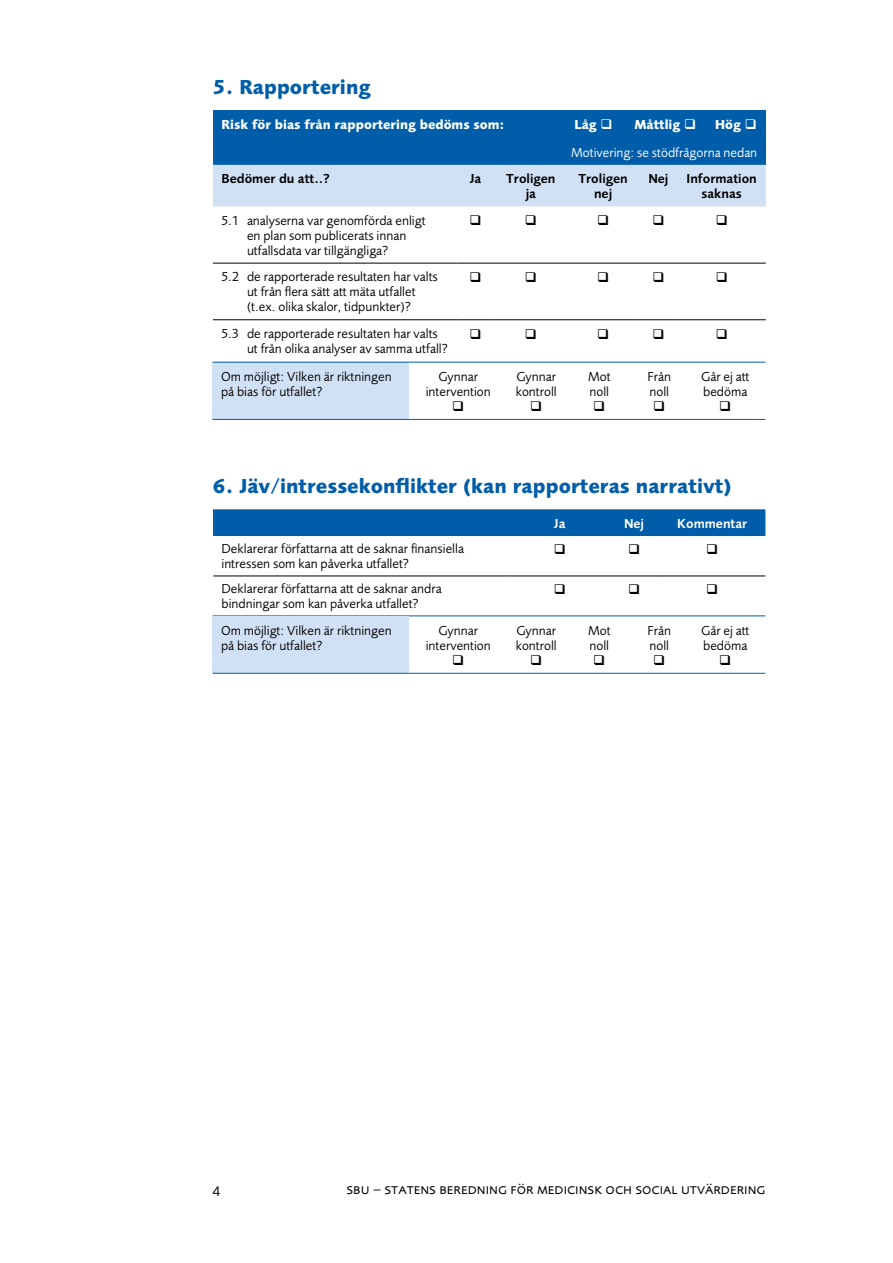
<style>
.page{position:relative;width:893px;height:1263px;background:#fff}
.page>*{position:absolute;margin:0;border:0;box-sizing:border-box;transform-origin:0 0}
.Rubrik_2{font:700 21px "Foundry Sans";color:#005da9}
.t1{font:15px "Foundry Sans Expert";color:#000}
.Tabelltext{font:13.5px/15px "Foundry Sans";color:#000}
.Tabellhuvudrubrik{font:600 13.5px/15px "Foundry Sans";color:#000;text-align:center}
.Tabelltext-2{font:700 13.5px "Foundry Sans";color:#fff}
.Tabelltext-3{font:13.5px "Foundry Sans";color:#fff}
.Tabellhuvudrubrik-2{font:600 13.5px "Foundry Sans";color:#fff}
</style>
<div class="page">
<div style="left:213px;top:110px;width:553px;height:55px;background:#005da9"></div>
<div style="left:213px;top:165px;width:553px;height:41px;background:#d1e1f5"></div>
<hr style="left:213px;top:263px;width:243px;height:1px;background:#000">
<hr style="left:456px;top:263px;width:39px;height:1px;background:#000">
<hr style="left:495px;top:263px;width:72px;height:1px;background:#000">
<hr style="left:567px;top:263px;width:72px;height:1px;background:#000">
<hr style="left:639px;top:263px;width:39px;height:1px;background:#000">
<hr style="left:678px;top:263px;width:88px;height:1px;background:#000">
<hr style="left:213px;top:319px;width:243px;height:1px;background:#000">
<hr style="left:456px;top:319px;width:39px;height:1px;background:#000">
<hr style="left:495px;top:319px;width:72px;height:1px;background:#000">
<hr style="left:567px;top:319px;width:72px;height:1px;background:#000">
<hr style="left:639px;top:319px;width:39px;height:1px;background:#000">
<hr style="left:678px;top:319px;width:88px;height:1px;background:#000">
<div style="left:213px;top:362px;width:196px;height:57px;background:#d1e1f5"></div>
<hr style="left:213px;top:362px;width:196px;height:1px;background:#005da9">
<hr style="left:409px;top:362px;width:356px;height:1px;background:#005da9">
<hr style="left:213px;top:419px;width:196px;height:1px;background:#005da9">
<hr style="left:409px;top:419px;width:356px;height:1px;background:#005da9">
<div style="left:213px;top:509px;width:552px;height:27px;background:#005da9"></div>
<hr style="left:213px;top:576px;width:297px;height:1px;background:#000">
<hr style="left:609px;top:576px;width:50px;height:1px;background:#000">
<hr style="left:510px;top:576px;width:99px;height:1px;background:#000">
<hr style="left:659px;top:576px;width:106px;height:1px;background:#000">
<hr style="left:213px;top:615px;width:297px;height:1px;background:#005da9">
<hr style="left:510px;top:615px;width:99px;height:1px;background:#005da9">
<hr style="left:609px;top:615px;width:50px;height:1px;background:#005da9">
<hr style="left:659px;top:615px;width:106px;height:1px;background:#005da9">
<div style="left:213px;top:617px;width:196px;height:56px;background:#d1e1f5"></div>
<hr style="left:213px;top:673px;width:196px;height:1px;background:#005da9">
<hr style="left:409px;top:673px;width:356px;height:1px;background:#005da9">
<h3 class="Rubrik_2" style="left:213px;top:75px;width:159px">5. Rapportering</h3>
<p class="Tabelltext-2" style="left:221px;top:117px;width:285px">Risk för bias från rapportering bedöms som:</p>
<p class="Tabelltext-2" style="left:574px;top:117px;width:40px">Låg ❑</p>
<p class="Tabelltext-2" style="left:635px;top:117px;width:63px">Måttlig ❑</p>
<p class="Tabelltext-2" style="left:715px;top:117px;width:43px">Hög ❑</p>
<p class="Tabelltext-3" style="left:571px;top:144px;width:188px">Motivering: se stödfrågorna nedan</p>
<p class="Tabellhuvudrubrik" style="left:221px;top:171px;width:110px">Bedömer du att..?</p>
<p class="Tabellhuvudrubrik" style="left:470px;top:171px;width:13px">Ja</p>
<p class="Tabellhuvudrubrik" style="left:506px;top:171px;width:51px">Troligen ja</p>
<p class="Tabellhuvudrubrik" style="left:578px;top:171px;width:51px">Troligen nej</p>
<p class="Tabellhuvudrubrik" style="left:648px;top:171px;width:22px">Nej</p>
<p class="Tabellhuvudrubrik" style="left:687px;top:171px;width:72px">Information saknas</p>
<p class="Tabelltext" style="left:247px;top:213px;width:180px;text-indent:-26px">5.1 analyserna var genomförda enligt en plan som publicerats innan utfallsdata var tillgängliga?</p>
<p class="Tabelltext" style="left:221px;top:269px;width:218px;text-align:center">5.2 de rapporterade resultaten har valts ut från flera sätt att mäta utfallet<br>(t.ex. olika skalor, tidpunkter)?</p>
<p class="Tabelltext" style="left:247px;top:326px;width:202px;text-indent:-26px">5.3 de rapporterade resultaten har valts ut från olika analyser av samma utfall?</p>
<p class="Tabelltext" style="left:221px;top:369px;width:172px">Om möjligt: Vilken är riktningen på bias för utfallet?</p>
<p class="Tabelltext" style="left:438px;top:369px;width:41px">Gynnar</p>
<p class="Tabelltext" style="left:516px;top:369px;width:41px">Gynnar</p>
<p class="Tabelltext" style="left:588px;top:369px;width:24px">Mot</p>
<p class="Tabelltext" style="left:647px;top:369px;width:25px">Från</p>
<p class="Tabelltext" style="left:701px;top:369px;width:50px">Går ej att</p>
<p class="Tabelltext" style="left:426px;top:384px;width:67px">intervention</p>
<p class="Tabelltext" style="left:516px;top:384px;width:43px">kontroll</p>
<p class="Tabelltext" style="left:589px;top:384px;width:21px">noll</p>
<p class="Tabelltext" style="left:649px;top:384px;width:21px">noll</p>
<p class="Tabelltext" style="left:703px;top:384px;width:46px">bedöma</p>
<h3 class="Rubrik_2" style="left:213px;top:474px;width:520px">6. Jäv/intressekonflikter (kan rapporteras narrativt)</h3>
<p class="Tabellhuvudrubrik-2" style="left:554px;top:515px;width:13px">Ja</p>
<p class="Tabellhuvudrubrik-2" style="left:624px;top:515px;width:22px">Nej</p>
<p class="Tabellhuvudrubrik-2" style="left:677px;top:515px;width:72px">Kommentar</p>
<p class="Tabelltext" style="left:221px;top:541px;width:244px">Deklarerar författarna att de saknar finansiella intressen som kan påverka utfallet?</p>
<p class="Tabelltext" style="left:221px;top:581px;width:222px">Deklarerar författarna att de saknar andra bindningar som kan påverka utfallet?</p>
<p class="Tabelltext" style="left:221px;top:623px;width:172px">Om möjligt: Vilken är riktningen på bias för utfallet?</p>
<p class="Tabelltext" style="left:438px;top:623px;width:41px">Gynnar</p>
<p class="Tabelltext" style="left:516px;top:623px;width:41px">Gynnar</p>
<p class="Tabelltext" style="left:588px;top:623px;width:24px">Mot</p>
<p class="Tabelltext" style="left:647px;top:623px;width:25px">Från</p>
<p class="Tabelltext" style="left:701px;top:623px;width:50px">Går ej att</p>
<p class="Tabelltext" style="left:426px;top:638px;width:67px">intervention</p>
<p class="Tabelltext" style="left:516px;top:638px;width:43px">kontroll</p>
<p class="Tabelltext" style="left:589px;top:638px;width:21px">noll</p>
<p class="Tabelltext" style="left:649px;top:638px;width:21px">noll</p>
<p class="Tabelltext" style="left:703px;top:638px;width:46px">bedöma</p>
<p class="t1" style="left:213px;top:1180px;width:9px">4</p>
<p class="t1" style="left:346px;top:1180px;width:420px">sbu – statens beredning för medicinsk och social utvärdering</p>
</div>
